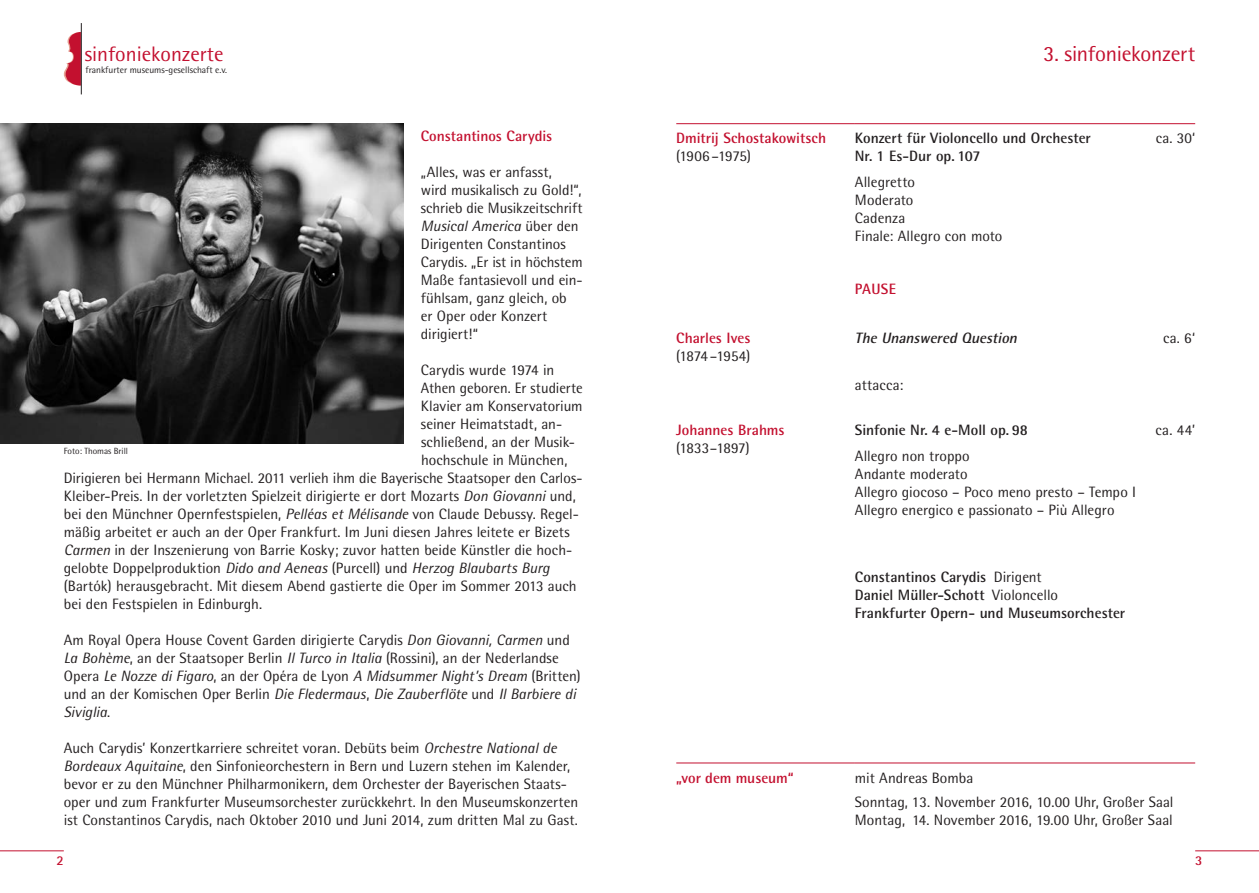
<style>
.page{position:relative;width:1259px;height:893px;background:#fff}
.page>*{position:absolute;margin:0;border:0;box-sizing:border-box;transform-origin:0 0}
.t1{font:21.75px "Rotis Semi Sans";letter-spacing:-.015em;color:#c3102f}
.t2{font:21px "Rotis Semi Sans";color:#c3102f}
.t3{font:15px/18px "Rotis Semi Sans";color:#231f20}
.t4{font:700 15px/18px "Rotis Semi Sans";color:#231f20}
.t5{font:700 15px "Rotis Semi Sans";color:#c3102f}
.t6{font:15px "Rotis Semi Sans";letter-spacing:-.025em;color:#231f20}
.t7{font:italic 700 15px "Rotis Semi Sans";color:#231f20}
.t8{font:700 13.5px "Rotis Sans Serif";color:#c3102f}
.t9{font:700 13.5px "Rotis Semi Sans";color:#c3102f}
.t10{font:9.45px "Rotis Semi Sans";color:#231f20}
.t11{font:9px "Rotis Semi Sans";color:#231f20}
.s1{font-style:italic}
.s2{font-weight:400}
</style>
<div class="page">
<hr style="left:0;top:850px;width:64px;height:1px;background:#c3102f">
<hr style="left:1195px;top:850px;width:64px;height:1px;background:#c3102f">
<svg style="left:64px;top:32px;width:17px;height:54px"></svg>
<hr style="left:81px;top:23px;width:1px;height:71px;background:#231f20">
<img style="left:0;top:123px;width:404px;height:320px">
<hr style="left:676px;top:123px;width:179px;height:1px;background:#c3102f">
<hr style="left:855px;top:123px;width:340px;height:1px;background:#c3102f">
<hr style="left:676px;top:763px;width:179px;height:1px;background:#c3102f">
<hr style="left:855px;top:763px;width:340px;height:1px;background:#c3102f">
<h2 class="t2" style="left:85px;top:42px;width:140px">sinfoniekonzerte</h2>
<p class="t10" style="left:86px;top:65px;width:143px">frankfurter museums-gesellschaft e.v.</p>
<p class="t5" style="left:421px;top:127px;width:133px">Constantinos Carydis</p>
<p class="t3" style="left:421px;top:163px;width:163px">„Alles, was er anfasst,<br>wird musikalisch zu Gold!“, schrieb die Musikzeitschrift<br><span class="s1">Musical America</span> über den<br>Dirigenten Constantinos<br>Carydis. „Er ist in höchstem<br>Maße fantasievoll und ein&shy;fühlsam, ganz gleich, ob<br>er Oper oder Konzert dirigiert!“</p>
<p class="t3" style="left:421px;top:361px;width:135px">Carydis wurde 1974 in</p>
<p class="t3" style="left:421px;top:379px;width:163px">Athen geboren. Er studierte</p>
<p class="t3" style="left:421px;top:397px;width:163px">Klavier am Konservatorium</p>
<p class="t3" style="left:421px;top:415px;width:143px">seiner Heimatstadt, an-</p>
<p class="t3" style="left:421px;top:433px;width:155px">schließend, an der Musik-</p>
<p class="t3" style="left:421px;top:451px;width:148px">hochschule in München,</p>
<p class="t3" style="left:64px;top:469px;width:518px">Dirigieren bei Hermann Michael. 2011 verlieh ihm die Bayerische Staatsoper den Carlos-</p>
<p class="t3" style="left:64px;top:487px;width:513px">Kleiber-Preis. In der vorletzten Spielzeit dirigierte er dort Mozarts <span class="s1">Don Giovanni</span> und,</p>
<p class="t3" style="left:64px;top:505px;width:517px">bei den Münchner Opernfestspielen, <span class="s1">Pelléas et Mélisande</span> von Claude Debussy. Regel-</p>
<p class="t3" style="left:64px;top:523px;width:507px">mäßig arbeitet er auch an der Oper Frankfurt. Im Juni diesen Jahres leitete er Bizets</p>
<p class="t3" style="left:64px;top:541px;width:510px"><span class="s1">Carmen</span> in der Inszenierung von Barrie Kosky; zuvor hatten beide Künstler die hoch-</p>
<p class="t3" style="left:64px;top:559px;width:487px">gelobte Doppelproduktion <span class="s1">Dido and Aeneas</span> (Purcell) und <span class="s1">Herzog Blaubarts Burg</span></p>
<p class="t3" style="left:64px;top:577px;width:514px">(Bartók) herausgebracht. Mit diesem Abend gastierte die Oper im Sommer 2013 auch</p>
<p class="t3" style="left:64px;top:595px;width:200px">bei den Festspielen in Edinburgh.</p>
<p class="t3" style="left:64px;top:631px;width:518px">Am Royal Opera House Covent Garden dirigierte Carydis <span class="s1">Don Giovanni, Carmen</span> und <span class="s1">La Bohème</span>, an der Staatsoper Berlin <span class="s1">Il Turco in Italia</span> (Rossini), an der Nederlandse Opera <span class="s1">Le Nozze di Figaro</span>, an der Opéra de Lyon <span class="s1">A Midsummer Night’s Dream</span> (Britten) und an der Komischen Oper Berlin <span class="s1">Die Fledermaus</span>, <span class="s1">Die Zauberflöte</span> und <span class="s1">Il Barbiere di Siviglia</span>.</p>
<p class="t3" style="left:64px;top:739px;width:516px">Auch Carydis’ Konzertkarriere schreitet voran. Debüts beim <span class="s1">Orchestre National de Bordeaux Aquitaine</span>, den Sinfonieorchestern in Bern und Luzern stehen im Kalender, bevor er zu den Münchner Philharmonikern, dem Orchester der Bayerischen Staats&shy;oper und zum Frankfurter Museumsorchester zurückkehrt. In den Museumskonzerten ist Constantinos Carydis, nach Oktober 2010 und Juni 2014, zum dritten Mal zu Gast.</p>
<p class="t11" style="left:64px;top:446px;width:66px">Foto: Thomas Brill</p>
<h1 class="t1" style="left:1043px;top:41px;width:153px">3. sinfoniekonzert</h1>
<p class="t5" style="left:676px;top:128px;width:151px">Dmitrij Schostakowitsch</p>
<p class="t6" style="left:676px;top:147px;width:76px">(1906–1975)</p>
<p class="t4" style="left:855px;top:128px;width:237px">Konzert für Violoncello und Orchester</p>
<p class="t3" style="left:1155px;top:128px;width:41px">ca. 30‘</p>
<p class="t4" style="left:855px;top:146px;width:127px">Nr. 1 Es-Dur op. 107</p>
<p class="t3" style="left:855px;top:173px;width:149px">Allegretto<br>Moderato<br>Cadenza<br>Finale: Allegro con moto</p>
<p class="t5" style="left:855px;top:280px;width:43px">PAUSE</p>
<p class="t5" style="left:676px;top:328px;width:76px">Charles Ives</p>
<p class="t6" style="left:676px;top:347px;width:76px">(1874–1954)</p>
<p class="t7" style="left:855px;top:328px;width:167px">The Unanswered Question</p>
<p class="t3" style="left:1163px;top:328px;width:33px">ca. 6‘</p>
<p class="t3" style="left:855px;top:376px;width:50px">attacca:</p>
<p class="t5" style="left:676px;top:420px;width:110px">Johannes Brahms</p>
<p class="t3" style="left:676px;top:438px;width:75px">(1833–1897)</p>
<p class="t4" style="left:855px;top:420px;width:174px">Sinfonie Nr. 4 e-Moll op. 98</p>
<p class="t3" style="left:1155px;top:420px;width:41px">ca. 44’</p>
<p class="t3" style="left:855px;top:447px;width:283px">Allegro non troppo<br>Andante moderato<br>Allegro giocoso – Poco meno presto – Tempo I<br>Allegro energico e passionato – Più Allegro</p>
<p class="t4" style="left:855px;top:568px;width:272px">Constantinos Carydis <span class="s2">Dirigent<br></span>Daniel Müller-Schott <span class="s2">Violoncello<br></span>Frankfurter Opern- und Museumsorchester</p>
<p class="t5" style="left:676px;top:768px;width:119px">„vor dem museum“</p>
<p class="t3" style="left:855px;top:766px;width:320px;line-height:24.3px">mit Andreas Bomba<br>Sonntag, 13. November 2016, 10.00 Uhr, Großer Saal</p>
<p class="t3" style="left:855px;top:811px;width:319px">Montag, 14. November 2016, 19.00 Uhr, Großer Saal</p>
<p class="t8" style="left:57px;top:852px;width:9px">2</p>
<p class="t9" style="left:1195px;top:852px;width:9px">3</p>
</div>
